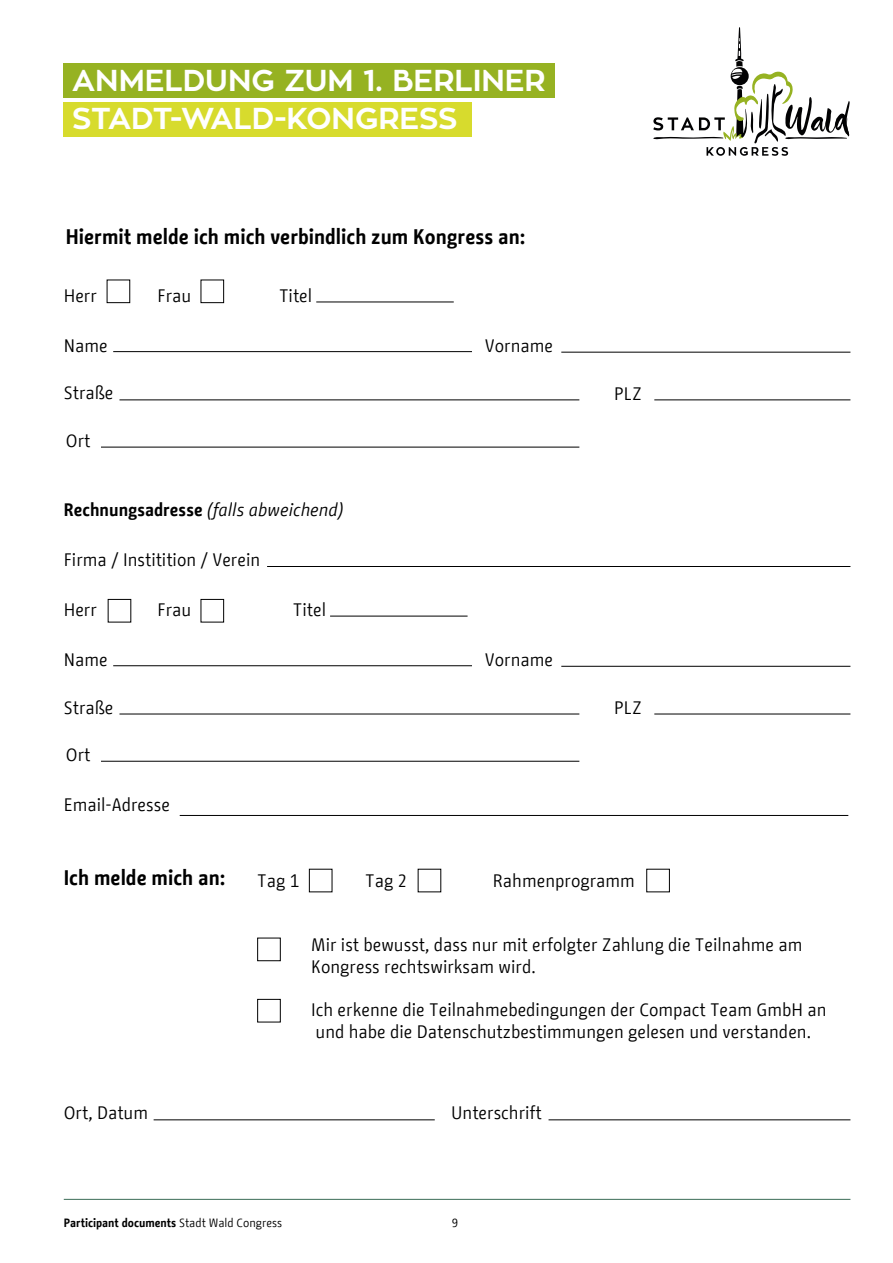
<style>
.page{position:relative;width:893px;height:1263px;background:#fff}
.page>*{position:absolute;margin:0;border:0;box-sizing:border-box;transform-origin:0 0}
.t1{font:700 30px/38.2px "Zona Pro";color:#fff}
.t2{font:700 21px "BMF Change";color:#000}
.t3{font:18px/21.6px "BMF Change";color:#000}
.t4{font:italic 18px "BMF Change";color:#000}
.t5{font:700 12px "BMF Change";color:#000}
.t6{font:12px "BMF Change";color:#000}
.s1{font-weight:700;font-style:normal}
.s2{font-weight:400}
</style>
<div class="page">
<hr style="left:64px;top:1199px;width:786px;height:1px;background:#3a6c56">
<div style="left:64px;top:64px;width:491px;height:34px;background:#96b222"></div>
<svg style="left:653px;top:27px;width:197px;height:129px"></svg>
<div style="left:64px;top:102px;width:408px;height:34px;background:#d7db2d"></div>
<hr style="left:561px;top:352px;width:289px;height:1px;background:#000">
<hr style="left:654px;top:399px;width:196px;height:1px;background:#000">
<hr style="left:101px;top:447px;width:478px;height:1px;background:#000">
<hr style="left:113px;top:351px;width:359px;height:1px;background:#000">
<hr style="left:119px;top:399px;width:460px;height:1px;background:#000">
<div style="left:201px;top:280px;width:23px;height:23px;border:1px solid #000"></div>
<hr style="left:316px;top:302px;width:138px;height:1px;background:#000">
<hr style="left:180px;top:815px;width:668px;height:1px;background:#000">
<hr style="left:267px;top:566px;width:583px;height:1px;background:#000">
<hr style="left:561px;top:666px;width:289px;height:1px;background:#000">
<hr style="left:654px;top:714px;width:196px;height:1px;background:#000">
<hr style="left:101px;top:761px;width:478px;height:1px;background:#000">
<hr style="left:113px;top:665px;width:359px;height:1px;background:#000">
<hr style="left:119px;top:714px;width:460px;height:1px;background:#000">
<div style="left:201px;top:599px;width:23px;height:23px;border:1px solid #000"></div>
<hr style="left:330px;top:616px;width:138px;height:1px;background:#000">
<div style="left:646px;top:869px;width:24px;height:23px;border:1px solid #000"></div>
<div style="left:257px;top:938px;width:24px;height:23px;border:1px solid #000"></div>
<div style="left:257px;top:999px;width:24px;height:23px;border:1px solid #000"></div>
<hr style="left:154px;top:1119px;width:281px;height:1px;background:#000">
<hr style="left:549px;top:1119px;width:301px;height:1px;background:#000">
<h1 class="t1" style="left:72px;top:61px;width:475px">ANMELDUNG ZUM 1. BERLINER<br>STADT-WALD-KONGRESS</h1>
<p class="t2" style="left:66px;top:222px;width:461px">Hiermit melde ich mich verbindlich zum Kongress an:</p>
<p class="t3" style="left:64px;top:285px;width:35px">Herr</p>
<p class="t3" style="left:158px;top:285px;width:35px">Frau</p>
<p class="t3" style="left:279px;top:285px;width:35px">Titel</p>
<p class="t3" style="left:64px;top:334px;width:45px">Name</p>
<p class="t3" style="left:485px;top:334px;width:70px">Vorname</p>
<p class="t3" style="left:64px;top:382px;width:51px">Straße</p>
<p class="t3" style="left:66px;top:430px;width:26px">Ort</p>
<p class="t4" style="left:64px;top:497px;width:281px"><span class="s1">Rechnungsadresse</span> (falls abweichend)</p>
<p class="t3" style="left:64px;top:549px;width:198px">Firma / Institition / Verein</p>
<p class="t3" style="left:64px;top:599px;width:35px">Herr</p>
<p class="t3" style="left:158px;top:599px;width:35px">Frau</p>
<p class="t3" style="left:293px;top:599px;width:35px">Titel</p>
<p class="t3" style="left:64px;top:649px;width:45px">Name</p>
<p class="t3" style="left:485px;top:649px;width:70px">Vorname</p>
<p class="t3" style="left:64px;top:696px;width:51px">Straße</p>
<p class="t3" style="left:66px;top:744px;width:26px">Ort</p>
<p class="t3" style="left:64px;top:794px;width:108px">Email-Adresse</p>
<p class="t3" style="left:614px;top:383px;width:29px">PLZ</p>
<p class="t3" style="left:614px;top:697px;width:29px">PLZ</p>
<p class="t2" style="left:64px;top:863px;width:163px">Ich melde mich an:</p>
<p class="t3" style="left:64px;top:1102px;width:86px">Ort, Datum</p>
<p class="t3" style="left:257px;top:869px;width:43px">Tag 1</p>
<p class="t3" style="left:365px;top:869px;width:43px">Tag 2</p>
<p class="t3" style="left:493px;top:869px;width:144px">Rahmenprogramm</p>
<p class="t3" style="left:311px;top:934px;width:493px">Mir ist bewusst, dass nur mit erfolgter Zahlung die Teilnahme am<br>Kongress rechtswirksam wird.</p>
<p class="t3" style="left:311px;top:999px;width:517px">Ich erkenne die Teilnahmebedingungen der Compact Team GmbH an und habe die Datenschutzbestimmungen gelesen und verstanden.</p>
<p class="t3" style="left:451px;top:1102px;width:92px">Unterschrift</p>
<p class="t5" style="left:64px;top:1214px;width:220px">Participant documents <span class="s2">Stadt Wald Congress</span></p>
<p class="t6" style="left:452px;top:1214px;width:8px">9</p>
</div>
